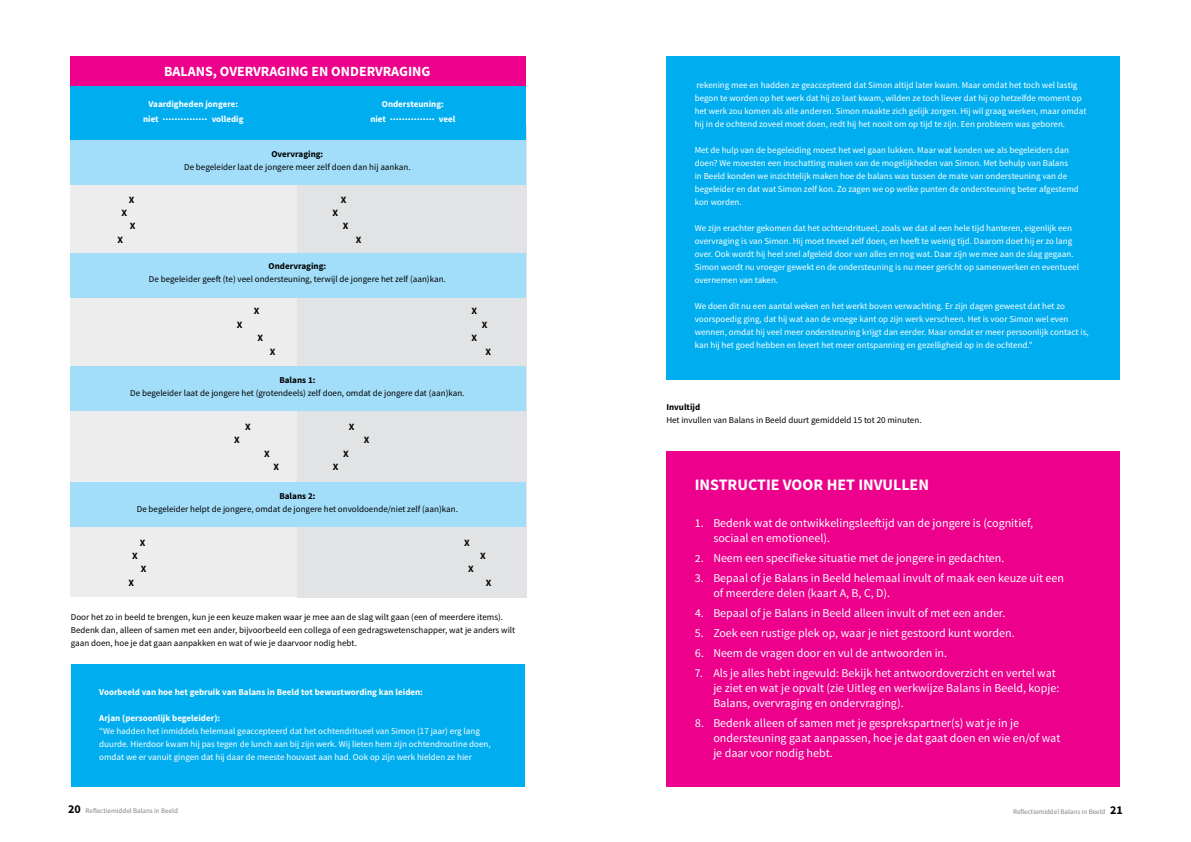
<style>
.page{position:relative;width:1191px;height:842px;background:#fff}
.page>*{position:absolute;margin:0;border:0;box-sizing:border-box;transform-origin:0 0}
.t1{font:700 16px "Source Sans Pro";color:#fff}
.t2{font:700 14px "Source Sans Pro";color:#fff}
.t3{font:12px/15px "Source Sans Pro";color:#fff}
.t4{font:700 10px "Source Sans Pro";color:#fff}
.t5{font:700 9.3px "Myriad Pro";color:#000}
.t6{font:9px/13px "Source Sans Pro";color:#fff}
.t7{font:9px/13px "Source Sans Pro";color:#000}
.t8{font:9px "Source Sans Pro";color:#000101}
.t9{font:700 9px "Source Sans Pro";color:#fff}
.t10{font:700 9px "Source Sans Pro";color:#000101}
.t11{font:700 9px "Source Sans Pro";color:#000}
.t12{font:7px "Source Sans Pro";color:#808285}
.s1{font-weight:700;font-size:12px;color:#000}
</style>
<div class="page">
<div style="left:70px;top:134px;width:456px;height:463px;background:#ededee"></div>
<div style="left:297px;top:125px;width:229px;height:472px;background:#e2e3e4"></div>
<div style="left:70px;top:86px;width:456px;height:55px;background:#00aeef"></div>
<div style="left:70px;top:140px;width:456px;height:45px;background:#a2def9"></div>
<div style="left:70px;top:253px;width:456px;height:44px;background:#a2def9"></div>
<div style="left:70px;top:366px;width:456px;height:45px;background:#a2def9"></div>
<div style="left:70px;top:482px;width:456px;height:45px;background:#a2def9"></div>
<div style="left:70px;top:57px;width:456px;height:29px;background:#ec008c"></div>
<div style="left:71px;top:664px;width:453px;height:123px;background:#00aeef"></div>
<div style="left:666px;top:451px;width:454px;height:336px;background:#ec008c"></div>
<div style="left:666px;top:57px;width:454px;height:323px;background:#00aeef"></div>
<h2 class="t2" style="left:164px;top:63px;width:268px">BALANS, OVERVRAGING EN ONDERVRAGING</h2>
<p class="t9" style="left:148px;top:99px;width:91px">Vaardigheden jongere:</p>
<p class="t4" style="left:143px;top:111px;width:102px"><sub>niet</sub> ............... <sub>volledig</sub></p>
<p class="t9" style="left:382px;top:99px;width:64px">Ondersteuning:</p>
<p class="t4" style="left:370px;top:111px;width:87px"><sub>niet</sub> ............... <sub>veel</sub></p>
<p class="t10" style="left:271px;top:148px;width:53px">Overvraging:</p>
<p class="t8" style="left:184px;top:161px;width:228px">De begeleider laat de jongere meer zelf doen dan hij aankan.</p>
<p class="t5" style="left:129px;top:193px;width:7px">X</p>
<p class="t5" style="left:341px;top:193px;width:7px">X</p>
<p class="t5" style="left:121px;top:207px;width:7px">X</p>
<p class="t5" style="left:332px;top:207px;width:7px">X</p>
<p class="t5" style="left:130px;top:220px;width:7px">X</p>
<p class="t5" style="left:343px;top:220px;width:7px">X</p>
<p class="t5" style="left:118px;top:234px;width:7px">X</p>
<p class="t5" style="left:356px;top:234px;width:7px">X</p>
<p class="t10" style="left:269px;top:261px;width:59px">Ondervraging:</p>
<p class="t8" style="left:149px;top:274px;width:298px">De begeleider geeft (te) veel ondersteuning, terwijl de jongere het zelf (aan)kan.</p>
<p class="t5" style="left:254px;top:305px;width:7px">X</p>
<p class="t5" style="left:471px;top:305px;width:7px">X</p>
<p class="t5" style="left:237px;top:319px;width:7px">X</p>
<p class="t5" style="left:482px;top:319px;width:7px">X</p>
<p class="t5" style="left:257px;top:332px;width:7px">X</p>
<p class="t5" style="left:471px;top:332px;width:7px">X</p>
<p class="t5" style="left:270px;top:345px;width:7px">X</p>
<p class="t5" style="left:485px;top:345px;width:7px">X</p>
<p class="t10" style="left:279px;top:374px;width:38px">Balans 1:</p>
<p class="t8" style="left:130px;top:387px;width:336px">De begeleider laat de jongere het (grotendeels) zelf doen, omdat de jongere dat (aan)kan.</p>
<p class="t5" style="left:245px;top:421px;width:7px">X</p>
<p class="t5" style="left:234px;top:434px;width:7px">X</p>
<p class="t5" style="left:264px;top:447px;width:7px">X</p>
<p class="t5" style="left:273px;top:461px;width:7px">X</p>
<p class="t5" style="left:349px;top:421px;width:7px">X</p>
<p class="t5" style="left:343px;top:447px;width:7px">X</p>
<p class="t5" style="left:333px;top:461px;width:7px">X</p>
<p class="t5" style="left:364px;top:434px;width:7px">X</p>
<p class="t10" style="left:279px;top:490px;width:38px">Balans 2:</p>
<p class="t8" style="left:137px;top:503px;width:323px">De begeleider helpt de jongere, omdat de jongere het onvoldoende/niet zelf (aan)kan.</p>
<p class="t5" style="left:140px;top:536px;width:7px">X</p>
<p class="t5" style="left:464px;top:536px;width:7px">X</p>
<p class="t5" style="left:132px;top:550px;width:7px">X</p>
<p class="t5" style="left:480px;top:550px;width:7px">X</p>
<p class="t5" style="left:141px;top:563px;width:7px">X</p>
<p class="t5" style="left:468px;top:563px;width:7px">X</p>
<p class="t5" style="left:129px;top:577px;width:7px">X</p>
<p class="t5" style="left:486px;top:577px;width:7px">X</p>
<p class="t7" style="left:71px;top:610px;width:446px">Door het zo in beeld te brengen, kun je een keuze maken waar je mee aan de slag wilt gaan (een of meerdere items).<br>Bedenk dan, alleen of samen met een ander, bijvoorbeeld een collega of een gedragswetenschapper, wat je anders wilt gaan doen, hoe je dat gaan aanpakken en wat of wie je daarvoor nodig hebt.</p>
<p class="t9" style="left:99px;top:686px;width:325px">Voorbeeld van hoe het gebruik van Balans in Beeld tot bewustwording kan leiden:</p>
<p class="t9" style="left:99px;top:712px;width:122px">Arjan (persoonlijk begeleider):</p>
<p class="t6" style="left:99px;top:725px;width:393px">“We hadden het inmiddels helemaal geaccepteerd dat het ochtendritueel van Simon (17 jaar) erg lang duurde. Hierdoor kwam hij pas tegen de lunch aan bij zijn werk. Wij lieten hem zijn ochtendroutine doen, omdat we er vanuit gingen dat hij daar de meeste houvast aan had. Ook op zijn werk hielden ze hier</p>
<p class="t6" style="left:694px;top:79px;width:393px">rekening mee en hadden ze geaccepteerd dat Simon altijd later kwam. Maar omdat het toch wel lastig begon te worden op het werk dat hij zo laat kwam, wilden ze toch liever dat hij op hetzelfde moment op het werk zou komen als alle anderen. Simon maakte zich gelijk zorgen. Hij wil graag werken, maar omdat hij in de ochtend zoveel moet doen, redt hij het nooit om op tijd te zijn. Een probleem was geboren.</p>
<p class="t6" style="left:694px;top:144px;width:385px">Met de hulp van de begeleiding moest het wel gaan lukken. Maar wat konden we als begeleiders dan doen? We moesten een inschatting maken van de mogelijkheden van Simon. Met behulp van Balans<br>in Beeld konden we inzichtelijk maken hoe de balans was tussen de mate van ondersteuning van de begeleider en dat wat Simon zelf kon. Zo zagen we op welke punten de ondersteuning beter afgestemd kon worden.</p>
<p class="t6" style="left:694px;top:222px;width:386px">We zijn erachter gekomen dat het ochtendritueel, zoals we dat al een hele tijd hanteren, eigenlijk een overvraging is van Simon. Hij moet teveel zelf doen, en heeft te weinig tijd. Daarom doet hij er zo lang over. Ook wordt hij heel snel afgeleid door van alles en nog wat. Daar zijn we mee aan de slag gegaan.<br>Simon wordt nu vroeger gewekt en de ondersteuning is nu meer gericht op samenwerken en eventueel overnemen van taken.</p>
<p class="t6" style="left:694px;top:300px;width:395px">We doen dit nu een aantal weken en het werkt boven verwachting. Er zijn dagen geweest dat het zo voorspoedig ging, dat hij wat aan de vroege kant op zijn werk verscheen. Het is voor Simon wel even wennen, omdat hij veel meer ondersteuning krijgt dan eerder. Maar omdat er meer persoonlijk contact is, kan hij het goed hebben en levert het meer ontspanning en gezelligheid op in de ochtend.”</p>
<p class="t11" style="left:666px;top:401px;width:35px">Invultijd</p>
<p class="t7" style="left:666px;top:414px;width:257px">Het invullen van Balans in Beeld duurt gemiddeld 15 tot 20 minuten.</p>
<h1 class="t1" style="left:694px;top:474px;width:236px">INSTRUCTIE VOOR HET INVULLEN</h1>
<h3 class="t3" style="left:713px;top:516px;width:321px;text-indent:-19px">1. Bedenk wat de ontwikkelingsleeftijd van de jongere is (cognitief, sociaal en emotioneel).</h3>
<h3 class="t3" style="left:694px;top:551px;width:311px">2. Neem een specifieke situatie met de jongere in gedachten.</h3>
<h3 class="t3" style="left:713px;top:571px;width:352px;text-indent:-19px">3. Bepaal of je Balans in Beeld helemaal invult of maak een keuze uit een of meerdere delen (kaart A, B, C, D).</h3>
<h3 class="t3" style="left:694px;top:606px;width:312px">4. Bepaal of je Balans in Beeld alleen invult of met een ander.</h3>
<h3 class="t3" style="left:694px;top:626px;width:321px">5. Zoek een rustige plek op, waar je niet gestoord kunt worden.</h3>
<h3 class="t3" style="left:694px;top:646px;width:254px">6. Neem de vragen door en vul de antwoorden in.</h3>
<h3 class="t3" style="left:713px;top:666px;width:347px;text-indent:-19px">7. Als je alles hebt ingevuld: Bekijk het antwoordoverzicht en vertel wat je ziet en wat je opvalt (zie Uitleg en werkwijze Balans in Beeld, kopje:<br>Balans, overvraging en ondervraging).</h3>
<h3 class="t3" style="left:713px;top:716px;width:348px;text-indent:-19px">8. Bedenk alleen of samen met je gesprekspartner(s) wat je in je ondersteuning gaat aanpassen, hoe je dat gaat doen en wie en/of wat je daar voor nodig hebt.</h3>
<p class="t12" style="left:68px;top:806px;width:111px"><span class="s1">20</span> Reflectiemiddel Balans in Beeld</p>
<p class="t12" style="left:1013px;top:807px;width:111px">Reflectiemiddel Balans in Beeld <span class="s1">21</span></p>
</div>
